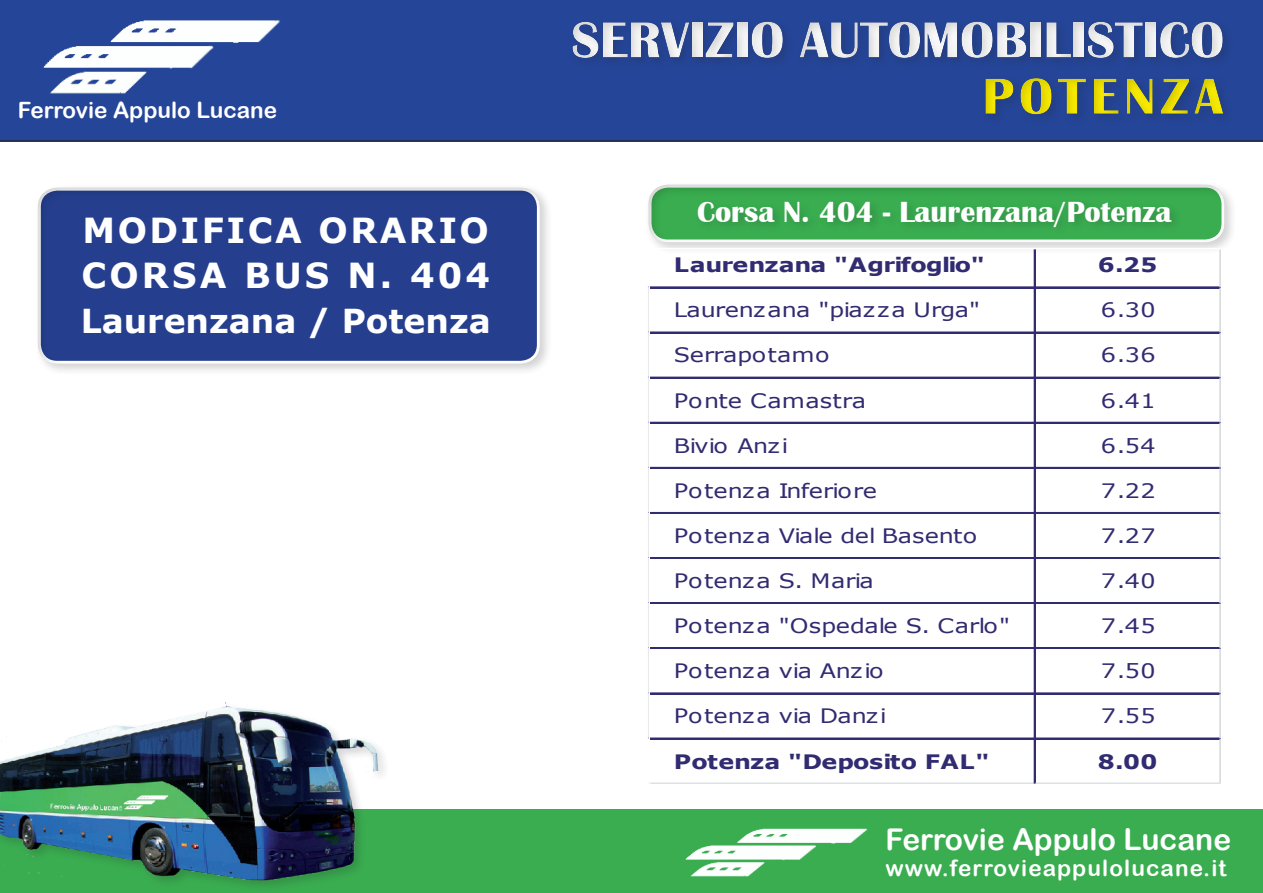
<style>
.page{position:relative;width:1263px;height:893px;background:#fff}
.page>*{position:absolute;margin:0;border:0;box-sizing:border-box;transform-origin:0 0}
.t1{font:700 52.5px "Britannic";color:#fff}
.t2{font:700 52.5px "Britannic";letter-spacing:.1em;color:#fff101}
.t3{font:700 34.5px/45px "Verdana";letter-spacing:.07em;color:#fff}
.t4{font:700 33px "Verdana";color:#fff}
.t5{font:700 30px "Britannic";color:#fff}
.t6{font:30px "Arial Rounded MT Bold";color:#fff}
.t7{font:22.5px "Arial Rounded MT Bold";letter-spacing:.035em;color:#fff}
.t8{font:22.5px "Arial Rounded MT Bold";color:#fff}
.t9{font:700 21.3px "Verdana";letter-spacing:-.01em;color:#fff;scale:1.2 1}
.t10{font:19.95px "Verdana";color:#312b71;scale:1.2 1}
.t11{font:700 19.95px "Verdana";letter-spacing:-.02em;color:#312b71;scale:1.2 1}
.t12{font:19.95px "Verdana";letter-spacing:-.025em;color:#312b71;scale:1.2 1}
.t13{font:700 19.95px "Verdana";letter-spacing:.005em;color:#312b71;scale:1.2 1}
.t14{font:19.95px "Verdana";letter-spacing:-.02em;color:#312b71;scale:1.2 1}
</style>
<div class="page">
<div style="left:0;top:809px;width:1263px;height:84px;background:#39ad50"></div>
<div style="left:0;top:0;width:1263px;height:142px;background:#254598"></div>
<img style="left:0;top:702px;width:384px;height:184px">
<img style="left:685px;top:828px;width:183px;height:49px">
<img style="left:39px;top:11px;width:247px;height:87px">
<div style="left:516px;top:10px;width:747px;height:65px;background:#231f20;opacity:.2"></div>
<div style="left:792px;top:66px;width:471px;height:69px;background:#231f20;opacity:.2"></div>
<div style="left:644px;top:181px;width:593px;height:74px;background:#231f20;opacity:.2"></div>
<div style="left:648px;top:181px;width:579px;height:62px;background:#231f20;opacity:.2"></div>
<div style="left:694px;top:198px;width:489px;height:40px;background:#231f20;opacity:.2"></div>
<div style="left:34px;top:184px;width:518px;height:192px;background:#231f20;opacity:.2"></div>
<div style="left:37px;top:187px;width:504px;height:179px;background:#231f20;opacity:.2"></div>
<hr style="left:649px;top:287px;width:572px;height:1px;background:#312b71">
<hr style="left:649px;top:332px;width:572px;height:1px;background:#312b71">
<hr style="left:649px;top:377px;width:572px;height:1px;background:#312b71">
<hr style="left:649px;top:422px;width:572px;height:1px;background:#312b71">
<hr style="left:649px;top:467px;width:572px;height:2px;background:#312b71">
<hr style="left:649px;top:512px;width:572px;height:2px;background:#312b71">
<hr style="left:649px;top:557px;width:572px;height:2px;background:#312b71">
<hr style="left:648px;top:602px;width:573px;height:1px;background:#312b71">
<hr style="left:649px;top:603px;width:572px;height:1px;background:#312b71">
<hr style="left:648px;top:647px;width:573px;height:1px;background:#312b71">
<hr style="left:649px;top:648px;width:572px;height:1px;background:#312b71">
<hr style="left:649px;top:693px;width:572px;height:1px;background:#312b71">
<hr style="left:649px;top:738px;width:572px;height:1px;background:#312b71">
<hr style="left:1034px;top:249px;width:2px;height:535px;background:#312b71">
<div style="left:648px;top:248px;width:574px;height:537px;border:2px solid #fff"></div>
<p class="t8" style="left:18px;top:97px;width:261px">Ferrovie Appulo Lucane</p>
<h2 class="t3" style="left:81px;top:207px;width:410px">MODIFICA ORARIO<br>CORSA BUS N. 404</h2>
<h3 class="t4" style="left:81px;top:298px;width:412px">Laurenzana / Potenza</h3>
<h1 class="t1" style="left:571px;top:10px;width:654px">SERVIZIO AUTOMOBILISTICO</h1>
<h1 class="t2" style="left:982px;top:67px;width:242px">POTENZA</h1>
<p class="t9" style="left:766px;top:191px;width:128px">LOCALITA'</p>
<h3 class="t5" style="left:697px;top:195px;width:476px">Corsa N. 404 - Laurenzana/Potenza</h3>
<p class="t9" style="left:1083px;top:211px;width:77px">N. 404</p>
<p class="t11" style="left:674px;top:251px;width:260px">Laurenzana "Agrifoglio"</p>
<p class="t11" style="left:1098px;top:251px;width:51px">6.25</p>
<p class="t12" style="left:674px;top:296px;width:257px">Laurenzana "piazza Urga"</p>
<p class="t10" style="left:1101px;top:296px;width:47px">6.30</p>
<p class="t10" style="left:674px;top:341px;width:131px">Serrapotamo</p>
<p class="t10" style="left:1101px;top:341px;width:47px">6.36</p>
<p class="t10" style="left:674px;top:387px;width:162px">Ponte Camastra</p>
<p class="t10" style="left:1101px;top:387px;width:47px">6.41</p>
<p class="t14" style="left:674px;top:432px;width:97px">Bivio Anzi</p>
<p class="t10" style="left:1101px;top:432px;width:47px">6.54</p>
<p class="t10" style="left:674px;top:477px;width:171px">Potenza Inferiore</p>
<p class="t10" style="left:1101px;top:477px;width:47px">7.22</p>
<p class="t10" style="left:674px;top:522px;width:254px">Potenza Viale del Basento</p>
<p class="t10" style="left:1101px;top:522px;width:47px">7.27</p>
<p class="t10" style="left:674px;top:567px;width:168px">Potenza S. Maria</p>
<p class="t10" style="left:1101px;top:567px;width:47px">7.40</p>
<p class="t10" style="left:674px;top:612px;width:282px">Potenza "Ospedale S. Carlo"</p>
<p class="t10" style="left:1101px;top:612px;width:47px">7.45</p>
<p class="t10" style="left:674px;top:657px;width:176px">Potenza via Anzio</p>
<p class="t10" style="left:1101px;top:657px;width:47px">7.50</p>
<p class="t10" style="left:674px;top:702px;width:179px">Potenza via Danzi</p>
<p class="t10" style="left:1101px;top:702px;width:47px">7.55</p>
<p class="t13" style="left:674px;top:747px;width:264px">Potenza "Deposito FAL"</p>
<p class="t11" style="left:1098px;top:747px;width:51px">8.00</p>
<h3 class="t6" style="left:885px;top:821px;width:347px">Ferrovie Appulo Lucane</h3>
<p class="t7" style="left:885px;top:855px;width:343px">www.ferrovieappulolucane.it</p>
</div>
